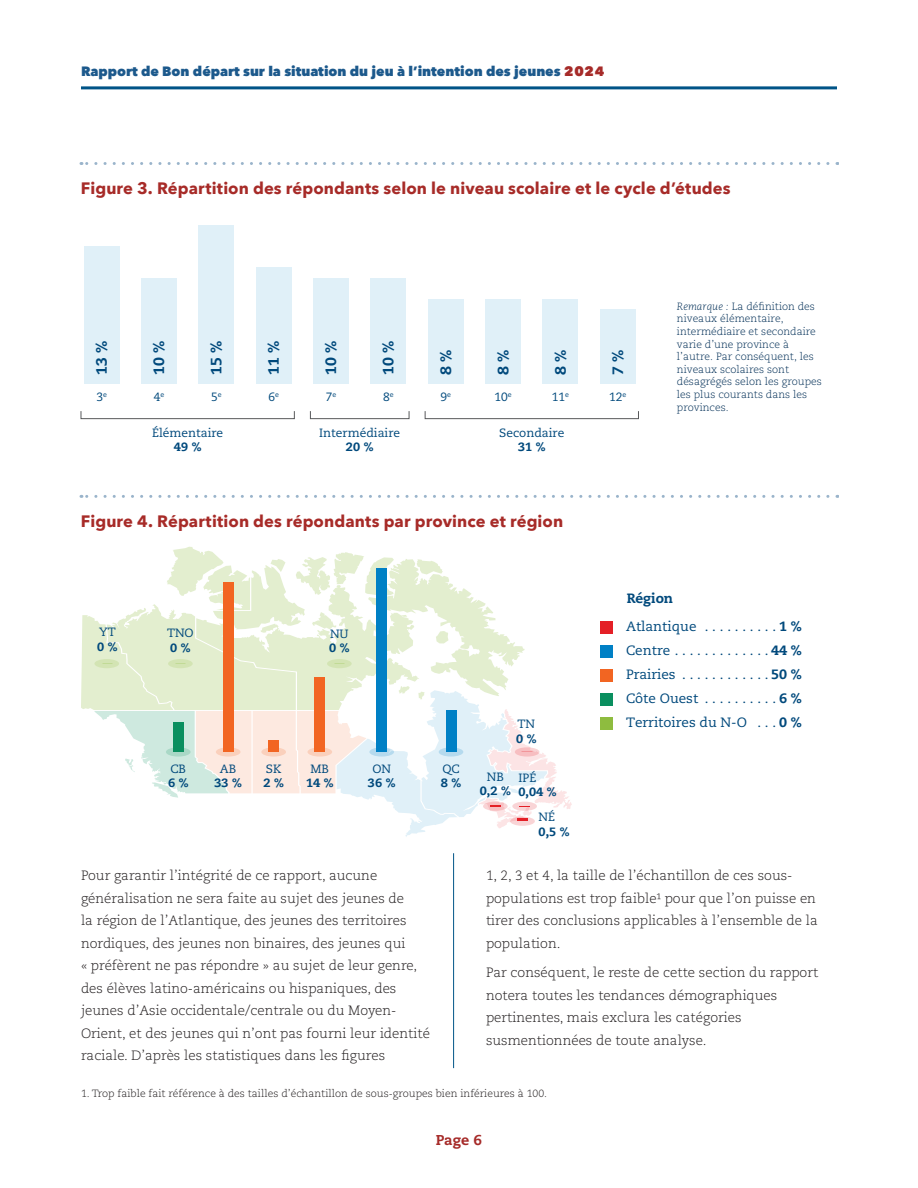
<style>
.page{position:relative;width:918px;height:1188px;background:#fff}
.page>*{position:absolute;margin:0;border:0;box-sizing:border-box;transform-origin:0 0}
.t1{font:700 16.5px "Avenir Next";letter-spacing:.005em;color:#a72b28}
.t2{font:800 15px "Caecilia LT Pro 85";color:#00497c}
.t3{font:800 14.25px "Caecilia LT Pro 85";color:#a62b29}
.Body_copy{font:300 13.5px/22.5px "Caecilia LT Pro 45";color:#231f20}
.t4{font:13.5px/24px "Caecilia LT Pro 55 Roman";color:#00497c;text-align:justify}
.t5{font:800 13.5px "Avenir Next";color:#1c598c}
.t6{font:800 13.5px "Caecilia LT Pro 85";color:#00497c}
.t7{font:12px "Caecilia LT Pro 55 Roman";color:#00497c}
.t8{font:800 12px "Caecilia LT Pro 85";color:#00497c}
.t9{font:300 10.5px/12.6px "Caecilia LT Pro 45";color:#002e56}
.Body_copy-2{font:300 10.5px "Caecilia LT Pro 45";color:#231f20}
.s1{color:#a62b29}
.s2{font-family:"Caecilia LT Pro 46";font-style:italic}
.s3{font-family:"Caecilia LT Pro 85";font-weight:800}
</style>
<div class="page">
<hr style="left:81px;top:86px;width:756px;height:3px;background:#005487">
<hr style="left:453px;top:853px;width:1px;height:215px;background:#005487">
<svg style="left:81px;top:162px;width:747px;height:3px"></svg>
<div style="left:84px;top:246px;width:35px;height:138px;background:#e0f0f8"></div>
<div style="left:141px;top:278px;width:36px;height:106px;background:#e0f0f8"></div>
<div style="left:199px;top:225px;width:35px;height:159px;background:#e0f0f8"></div>
<div style="left:256px;top:267px;width:35px;height:117px;background:#e0f0f8"></div>
<div style="left:314px;top:278px;width:35px;height:106px;background:#e0f0f8"></div>
<div style="left:371px;top:278px;width:35px;height:106px;background:#e0f0f8"></div>
<div style="left:428px;top:299px;width:35px;height:85px;background:#e0f0f8"></div>
<div style="left:486px;top:299px;width:35px;height:85px;background:#e0f0f8"></div>
<div style="left:543px;top:299px;width:35px;height:85px;background:#e0f0f8"></div>
<div style="left:600px;top:309px;width:35px;height:75px;background:#e0f0f8"></div>
<div style="left:81px;top:411px;width:214px;height:8px;border:1px solid #58595b"></div>
<div style="left:310px;top:411px;width:99px;height:8px;border:1px solid #58595b"></div>
<div style="left:425px;top:411px;width:214px;height:8px;border:1px solid #58595b"></div>
<svg style="left:81px;top:494px;width:747px;height:343px"></svg>
<svg style="left:439px;top:747px;width:24px;height:10px"></svg>
<div style="left:446px;top:710px;width:10px;height:42px;background:#0080c5"></div>
<div style="left:261px;top:747px;width:25px;height:10px;background:#fad0bc;border-radius:50%"></div>
<div style="left:268px;top:740px;width:11px;height:12px;background:#f26522"></div>
<div style="left:600px;top:621px;width:13px;height:13px;background:#e41f26"></div>
<div style="left:600px;top:645px;width:13px;height:13px;background:#0080c5"></div>
<div style="left:600px;top:669px;width:13px;height:13px;background:#f26522"></div>
<div style="left:600px;top:693px;width:13px;height:13px;background:#0a8f5f"></div>
<div style="left:600px;top:717px;width:13px;height:13px;background:#8ebc3f"></div>
<p class="t5" style="left:81px;top:63px;width:525px">Rapport de Bon départ sur la situation du jeu à l’intention des jeunes <span class="s1">2024</span></p>
<p class="t1" style="left:81px;top:174px;width:651px">Figure 3. Répartition des répondants selon le niveau scolaire et le cycle d’études</p>
<p class="t2" style="left:91px;top:375px;width:36px;rotate:-90deg">13 %</p>
<p class="t7" style="left:96px;top:389px;width:12px">3<sup>e</sup></p>
<p class="t2" style="left:148px;top:375px;width:36px;rotate:-90deg">10 %</p>
<p class="t2" style="left:206px;top:375px;width:36px;rotate:-90deg">15 %</p>
<p class="t2" style="left:263px;top:375px;width:36px;rotate:-90deg">11 %</p>
<p class="t2" style="left:321px;top:375px;width:36px;rotate:-90deg">10 %</p>
<p class="t2" style="left:378px;top:375px;width:36px;rotate:-90deg">10 %</p>
<p class="t2" style="left:435px;top:375px;width:27px;rotate:-90deg">8 %</p>
<p class="t2" style="left:493px;top:375px;width:27px;rotate:-90deg">8 %</p>
<p class="t2" style="left:550px;top:375px;width:27px;rotate:-90deg">8 %</p>
<p class="t2" style="left:608px;top:375px;width:27px;rotate:-90deg">7 %</p>
<p class="t7" style="left:154px;top:389px;width:12px">4<sup>e</sup></p>
<p class="t7" style="left:211px;top:389px;width:12px">5<sup>e</sup></p>
<p class="t7" style="left:268px;top:389px;width:12px">6<sup>e</sup></p>
<p class="t7" style="left:326px;top:389px;width:12px">7<sup>e</sup></p>
<p class="t7" style="left:383px;top:389px;width:12px">8<sup>e</sup></p>
<p class="t7" style="left:440px;top:389px;width:12px">9<sup>e</sup></p>
<p class="t7" style="left:495px;top:389px;width:19px">10<sup>e</sup></p>
<p class="t7" style="left:552px;top:389px;width:19px">11<sup>e</sup></p>
<p class="t7" style="left:609px;top:389px;width:19px">12<sup>e</sup></p>
<p class="t7" style="left:152px;top:425px;width:73px">Élémentaire</p>
<p class="t8" style="left:174px;top:439px;width:29px">49 %</p>
<p class="t7" style="left:319px;top:425px;width:82px">Intermédiaire</p>
<p class="t8" style="left:346px;top:439px;width:29px">20 %</p>
<p class="t7" style="left:499px;top:425px;width:67px">Secondaire</p>
<p class="t8" style="left:518px;top:439px;width:29px">31 %</p>
<p class="t1" style="left:81px;top:507px;width:484px">Figure 4. Répartition des répondants par province et région</p>
<p class="t9" style="left:677px;top:300px;width:146px"><span class="s2">Remarque :</span> La définition des niveaux élémentaire, intermédiaire et secondaire varie d’une province à l’autre. Par conséquent, les niveaux scolaires sont désagrégés selon les groupes les plus courants dans les provinces.</p>
<p class="t7" style="left:99px;top:624px;width:18px">YT</p>
<p class="t8" style="left:97px;top:638px;width:22px">0 %</p>
<p class="t7" style="left:167px;top:625px;width:28px">TNO</p>
<p class="t8" style="left:170px;top:639px;width:22px">0 %</p>
<p class="t7" style="left:330px;top:626px;width:20px">NU</p>
<p class="t8" style="left:329px;top:640px;width:22px">0 %</p>
<p class="t7" style="left:170px;top:761px;width:17px">CB</p>
<p class="t8" style="left:168px;top:775px;width:22px">6 %</p>
<p class="t7" style="left:220px;top:761px;width:18px">AB</p>
<p class="t8" style="left:214px;top:775px;width:29px">33 %</p>
<p class="t7" style="left:266px;top:761px;width:17px">SK</p>
<p class="t8" style="left:263px;top:775px;width:22px">2 %</p>
<p class="t7" style="left:311px;top:761px;width:20px">MB</p>
<p class="t8" style="left:306px;top:775px;width:29px">14 %</p>
<p class="t7" style="left:372px;top:761px;width:20px">ON</p>
<p class="t8" style="left:368px;top:775px;width:29px">36 %</p>
<p class="t7" style="left:442px;top:761px;width:19px">QC</p>
<p class="t8" style="left:441px;top:775px;width:22px">8 %</p>
<p class="t7" style="left:517px;top:716px;width:19px">TN</p>
<p class="t8" style="left:516px;top:730px;width:22px">0 %</p>
<p class="t7" style="left:487px;top:769px;width:19px">NB</p>
<p class="t8" style="left:480px;top:783px;width:33px">0,2 %</p>
<p class="t7" style="left:518px;top:769px;width:19px">IPÉ</p>
<p class="t8" style="left:518px;top:783px;width:40px">0,04 %</p>
<p class="t7" style="left:539px;top:809px;width:18px">NÉ</p>
<p class="t8" style="left:539px;top:823px;width:33px">0,5 %</p>
<p class="t6" style="left:627px;top:589px;width:48px">Région</p>
<p class="t4" style="left:626px;top:614px;width:177px">Atlantique . . . . . . . . . . <span class="s3">1 % </span>Centre . . . . . . . . . . . . . <span class="s3">44 % </span>Prairies . . . . . . . . . . . . <span class="s3">50 % </span>Côte Ouest . . . . . . . . . . <span class="s3">6 % </span>Territoires du N-O . . . <span class="s3">0 %</span></p>
<p class="Body_copy" style="left:81px;top:864px;width:350px">Pour garantir l’intégrité de ce rapport, aucune généralisation ne sera faite au sujet des jeunes de<br>la région de l’Atlantique, des jeunes des territoires nordiques, des jeunes non binaires, des jeunes qui<br>« préfèrent ne pas répondre » au sujet de leur genre, des élèves latino-américains ou hispaniques, des jeunes d’Asie occidentale/centrale ou du Moyen-Orient, et des jeunes qui n’ont pas fourni leur identité raciale. D’après les statistiques dans les figures</p>
<p class="Body_copy" style="left:486px;top:864px;width:333px">1, 2, 3 et 4, la taille de l’échantillon de ces sous&shy;populations est trop faible¹ pour que l’on puisse en tirer des conclusions applicables à l’ensemble de la population.</p>
<p class="Body_copy" style="left:486px;top:961px;width:334px">Par conséquent, le reste de cette section du rapport notera toutes les tendances démographiques pertinentes, mais exclura les catégories susmentionnées de toute analyse.</p>
<p class="Body_copy-2" style="left:81px;top:1086px;width:466px">1. Trop faible fait référence à des tailles d’échantillon de sous-groupes bien inférieures à 100.</p>
<p class="t3" style="left:436px;top:1130px;width:48px">Page 6</p>
</div>
